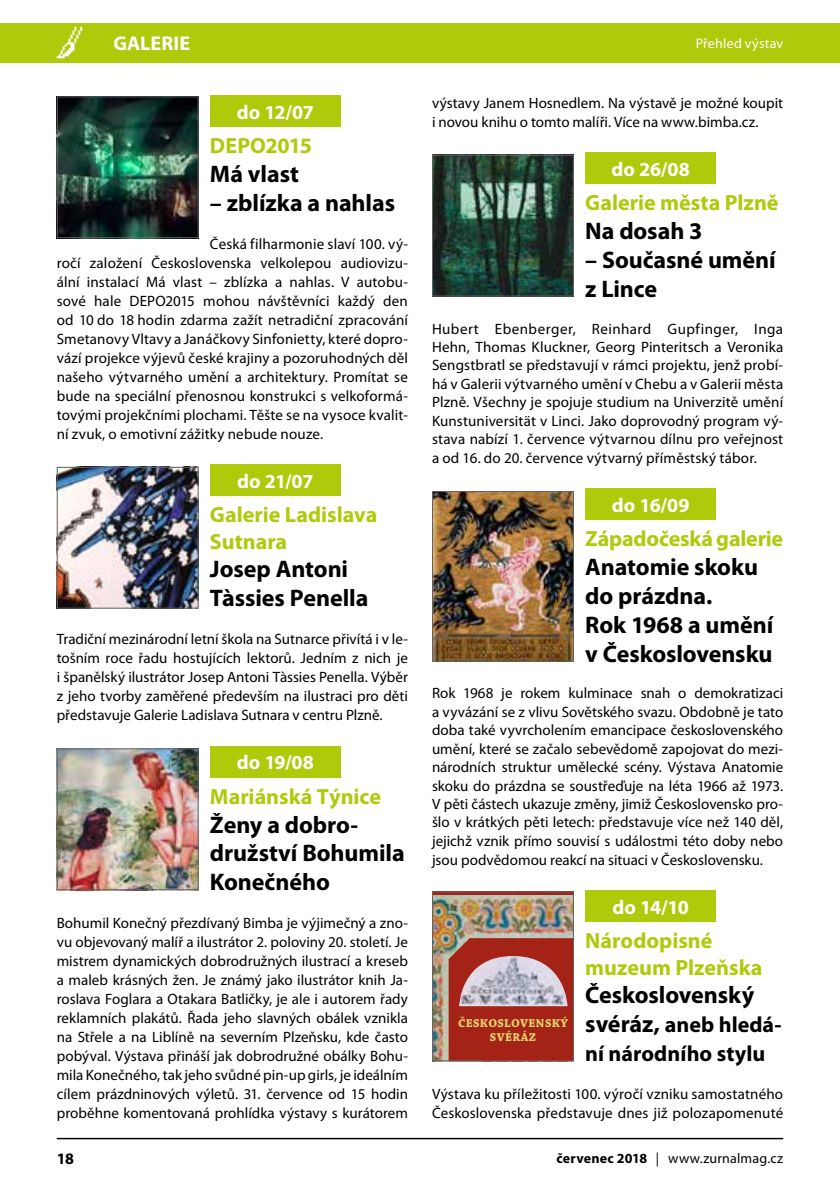
<style>
.page{position:relative;width:840px;height:1191px;background:#fff}
.page>*{position:absolute;margin:0;border:0;box-sizing:border-box;transform-origin:0 0}
.t1{font:700 24px/28.8px "Myriad Pro";letter-spacing:-.005em;color:#000}
.t2{font:700 22px/26.4px "Myriad Pro";color:#afca0b}
.t3{font:700 22px/28.8px "Myriad Pro";color:#000}
.t4{font:700 20px "Myriad Pro";letter-spacing:.005em;color:#fff}
.t5{font:700 16px "Myriad Pro";color:#000}
.t6{font:15px/19px "Myriad Pro";letter-spacing:.005em;color:#000;text-align:justify}
.t7{font:14px "Myriad Pro";letter-spacing:.01em;color:#000}
.t8{font:14px "Myriad Pro";letter-spacing:.015em;color:#fff}
.t9{font:700 12px/14.4px "Chaparral Pro";letter-spacing:.025em;color:#e0d26e;text-align:center}
.s1{font-size:24px}
.s2{font-weight:700}
</style>
<div class="page">
<div style="left:0;top:23px;width:839px;height:39px;background:#afca0b"></div>
<svg style="left:57px;top:27px;width:25px;height:31px"></svg>
<hr style="left:57px;top:1137px;width:725px;height:2px;background:#000">
<div style="left:210px;top:95px;width:130px;height:32px;background:#afca0b"></div>
<div style="left:210px;top:464px;width:130px;height:32px;background:#afca0b"></div>
<div style="left:210px;top:746px;width:130px;height:31px;background:#afca0b"></div>
<div style="left:585px;top:152px;width:130px;height:32px;background:#afca0b"></div>
<div style="left:585px;top:489px;width:130px;height:31px;background:#afca0b"></div>
<div style="left:585px;top:890px;width:130px;height:31px;background:#afca0b"></div>
<img style="left:59px;top:98px;width:137px;height:138px">
<div style="left:57px;top:96px;width:141px;height:142px;border:1px solid #646363"></div>
<img style="left:59px;top:469px;width:137px;height:137px">
<div style="left:57px;top:467px;width:141px;height:141px;border:1px solid #646363"></div>
<img style="left:59px;top:750px;width:137px;height:138px">
<div style="left:57px;top:748px;width:141px;height:142px;border:1px solid #646363"></div>
<img style="left:434px;top:157px;width:137px;height:137px">
<div style="left:432px;top:155px;width:141px;height:141px;border:1px solid #646363"></div>
<img style="left:434px;top:493px;width:137px;height:167px">
<div style="left:432px;top:491px;width:141px;height:171px;border:1px solid #646363"></div>
<img style="left:434px;top:895px;width:137px;height:164px">
<hr style="left:432px;top:891px;width:141px;height:4px;background:#a52216">
<div style="left:448px;top:938px;width:123px;height:121px;background:#a52216"></div>
<img style="left:459px;top:956px;width:108px;height:50px">
<div style="left:432px;top:891px;width:141px;height:170px;border:1px solid #646363"></div>
<h3 class="t4" style="left:113px;top:30px;width:78px">GALERIE</h3>
<h3 class="t4" style="left:237px;top:99px;width:79px">do 12/07</h3>
<h2 class="t2" style="left:210px;top:132px;width:104px">DEPO2015</h2>
<h1 class="t1" style="left:210px;top:159px;width:90px">Má vlast</h1>
<h1 class="t1" style="left:210px;top:187px;width:186px">– zblízka a nahlas</h1>
<p class="t6" style="left:57px;top:234px;width:352px;text-indent:153px">Česká filharmonie slaví 100. vý&shy;ročí založení Československa velkolepou audiovizu&shy;ální instalací Má vlast – zblízka a nahlas. V autobu&shy;sové hale DEPO2015 mohou návštěvníci každý den od 10 do 18 hodin zdarma zažít netradiční zpracování Smetanovy Vltavy a Janáčkovy Sinfonietty, které dopro&shy;vází projekce výjevů české krajiny a pozoruhodných děl našeho výtvarného umění a architektury. Promítat se bude na speciální přenosnou konstrukci s velkoformá&shy;tovými projekčními plochami. Těšte se na vysoce kvalit&shy;ní zvuk, o emotivní zážitky nebude nouze.</p>
<h3 class="t4" style="left:237px;top:468px;width:78px">do 21/07</h3>
<h2 class="t2" style="left:210px;top:501px;width:169px">Galerie Ladislava<br>Sutnara</h2>
<h1 class="t1" style="left:210px;top:554px;width:160px">Josep Antoni<br>Tàssies Penella</h1>
<p class="t6" style="left:57px;top:629px;width:352px">Tradiční mezinárodní letní škola na Sutnarce přivítá i v le&shy;tošním roce řadu hostujících lektorů. Jedním z nich je i španělský ilustrátor Josep Antoni Tàssies Penella. Výběr z jeho tvorby zaměřené především na ilustraci pro děti představuje Galerie Ladislava Sutnara v centru Plzně.</p>
<h3 class="t4" style="left:236px;top:749px;width:79px">do 19/08</h3>
<h2 class="t2" style="left:210px;top:782px;width:172px">Mariánská Týnice</h2>
<h1 class="t1" style="left:210px;top:809px;width:196px">Ženy a dobro&shy;družství Bohumila<br>Konečného</h1>
<p class="t6" style="left:57px;top:913px;width:352px">Bohumil Konečný přezdívaný Bimba je výjimečný a zno&shy;vu objevovaný malíř a ilustrátor 2. poloviny 20. století. Je mistrem dynamických dobrodružných ilustrací a kreseb a maleb krásných žen. Je známý jako ilustrátor knih Ja&shy;roslava Foglara a Otakara Batličky, je ale i autorem řady reklamních plakátů. Řada jeho slavných obálek vznikla na Střele a na Liblíně na severním Plzeňsku, kde často pobýval. Výstava přináší jak dobrodružné obálky Bohu&shy;mila Konečného, tak jeho svůdné pin-up girls, je ideálním cílem prázdninových výletů. 31. července od 15 hodin proběhne komentovaná prohlídka výstavy s kurátorem</p>
<p class="t8" style="left:695px;top:35px;width:89px">Přehled výstav</p>
<p class="t6" style="left:432px;top:93px;width:352px">výstavy Janem Hosnedlem. Na výstavě je možné koupit i novou knihu o tomto malíři. Více na www.bimba.cz.</p>
<h3 class="t4" style="left:611px;top:156px;width:80px">do 26/08</h3>
<h2 class="t2" style="left:585px;top:189px;width:195px">Galerie města Plzně</h2>
<h1 class="t1" style="left:585px;top:216px;width:119px">Na dosah 3</h1>
<h1 class="t1" style="left:585px;top:244px;width:192px">– Současné umění z Lince</h1>
<p class="t6" style="left:432px;top:319px;width:352px;line-height:18.4px">Hubert Ebenberger, Reinhard Gupfinger, Inga Hehn, Thomas Kluckner, Georg Pinteritsch a Veronika Sengstbratl se představují v rámci projektu, jenž probí&shy;há v Galerii výtvarného umění v Chebu a v Galerii města Plzně. Všechny je spojuje studium na Univerzitě umění Kunstuniversität v Linci. Jako doprovodný program vý&shy;stava nabízí 1. července výtvarnou dílnu pro veřejnost a od 16. do 20. července výtvarný příměstský tábor.</p>
<h3 class="t4" style="left:611px;top:492px;width:79px">do 16/09</h3>
<h2 class="t2" style="left:585px;top:525px;width:199px">Západočeská galerie</h2>
<h1 class="t1" style="left:585px;top:552px;width:189px">Anatomie skoku do prázdna.<br>Rok 1968 a umění v Československu</h1>
<p class="t6" style="left:432px;top:684px;width:352px;line-height:18.4px">Rok 1968 je rokem kulminace snah o demokratizaci a vyvázání se z vlivu Sovětského svazu. Obdobně je tato doba také vyvrcholením emancipace československého umění, které se začalo sebevědomě zapojovat do mezi&shy;národních struktur umělecké scény. Výstava Anatomie skoku do prázdna se soustřeďuje na léta 1966 až 1973.<br>V pěti částech ukazuje změny, jimiž Československo pro&shy;šlo v krátkých pěti letech: představuje více než 140 děl, jejichž vznik přímo souvisí s událostmi této doby nebo jsou podvědomou reakcí na situaci v Československu.</p>
<h3 class="t4" style="left:612px;top:894px;width:78px">do 14/10</h3>
<h2 class="t2" style="left:585px;top:926px;width:178px">Národopisné muzeum Plzeňska</h2>
<h1 class="t1" style="left:585px;top:980px;width:170px">Československý</h1>
<h2 class="t3" style="left:585px;top:1009px;width:198px"><span class="s1">svéráz,</span> aneb hledá&shy;ní národního stylu</h2>
<p class="t6" style="left:432px;top:1084px;width:352px">Výstava ku příležitosti 100. výročí vzniku samostatného<br>Československa představuje dnes již polozapomenuté</p>
<p class="t9" style="left:458px;top:1016px;width:111px">ČESKOSLOVENSKÝ<br>SVÉRÁZ</p>
<p class="t5" style="left:57px;top:1148px;width:19px">18</p>
<p class="t7" style="left:556px;top:1149px;width:228px"><span class="s2">červenec 2018</span> | www.zurnalmag.cz</p>
</div>
